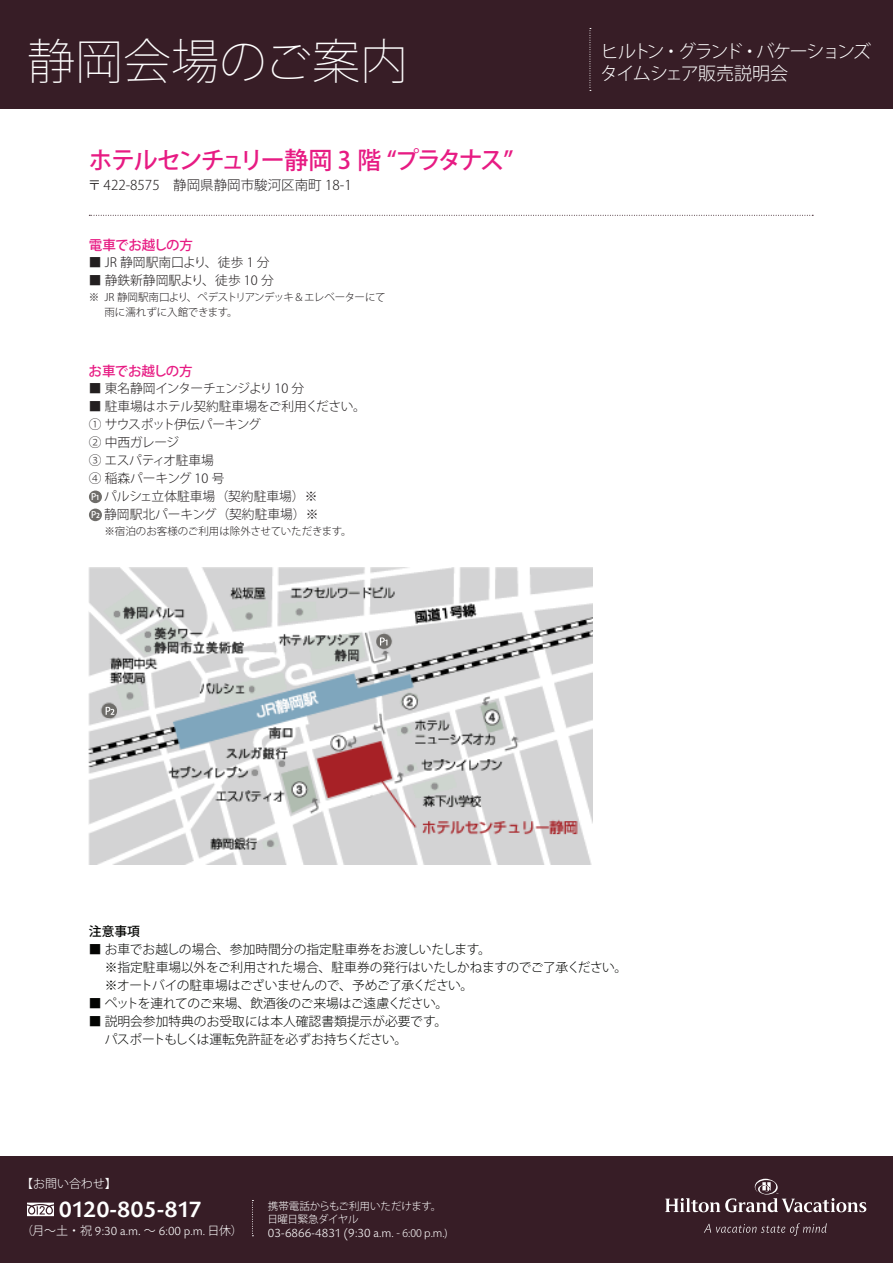
<style>
.page{position:relative;width:893px;height:1263px;background:#fff}
.page>*{position:absolute;margin:0;border:0;box-sizing:border-box;transform-origin:0 0}
.t1{font:200 48px "Koz Go Pro";color:#fff}
.t2{font:500 24px "Koz Go Pro";letter-spacing:-.09em;color:#e71b83}
.t3{font:500 24px "Today Sans BEFOP";letter-spacing:-.025em;color:#fff}
.t4{font:300 18px "Koz Go Pro";letter-spacing:-.12em;color:#fff}
.t5{font:300 18px "Koz Go Pro";letter-spacing:-.045em;color:#fff}
.t6{font:300 13.5px "Koz Go Pro";color:#231f20}
.t7{font:500 13.5px "Koz Go Pro";letter-spacing:-.03em;color:#e71b83}
.t8{font:300 12.75px "Koz Go Pro";color:#231f20}
.t9{font:300 12.75px "Koz Go Pro";color:#040503}
.t10{font:300 12.75px "Today Sans BEFOP";color:#fff}
.t11{font:300 12.75px "Koz Go Pro";letter-spacing:-.055em;color:#231f20}
.t12{font:300 12.75px "Koz Go Pro";letter-spacing:-.03em;color:#040503}
.t13{font:300 12.75px "Koz Go Pro";letter-spacing:-.025em;color:#040503}
.t14{font:300 12.75px "Koz Go Pro";letter-spacing:-.02em;color:#040503}
.t15{font:300 12.75px "Koz Go Pro";letter-spacing:-.025em;color:#231f20}
.t16{font:500 12.75px "Koz Go Pro";color:#040503}
.t17{font:300 12px "Koz Go Pro";color:#fff}
.t18{font:300 10.5px "Koz Go Pro";letter-spacing:-.01em;color:#231f20}
.t19{font:300 10.5px "Koz Go Pro";letter-spacing:-.05em;color:#231f20}
.t20{font:300 10.5px "Koz Go Pro";color:#fff}
.t21{font:300 10.5px "Koz Go Pro";letter-spacing:-.04em;color:#fff}
.t22{font:500 9px "Koz Go Pro";color:#fff}
.s1{font-weight:700;font-size:6.75px}
.s2{font-family:"Koz Go Pro";font-size:12px}
.s3{font-family:"Koz Go Pro";font-size:10.5px}
</style>
<div class="page">
<div style="left:0;top:1156px;width:893px;height:107px;background:#371d26"></div>
<svg style="left:704px;top:1223px;width:123px;height:13px"></svg>
<svg style="left:665px;top:1179px;width:201px;height:33px"></svg>
<div style="left:0;top:0;width:893px;height:108px;background:#371d26"></div>
<svg style="left:590px;top:28px;width:1px;height:63px"></svg>
<svg style="left:89px;top:215px;width:724px;height:1px"></svg>
<svg style="left:27px;top:1202px;width:27px;height:14px"></svg>
<svg style="left:252px;top:1200px;width:1px;height:36px"></svg>
<img style="left:89px;top:568px;width:503px;height:296px">
<div style="left:89px;top:490px;width:13px;height:13px;background:#6f6d6a;border-radius:50%"></div>
<div style="left:376px;top:634px;width:15px;height:15px;background:#6f6d6a;border-radius:50%"></div>
<div style="left:89px;top:509px;width:13px;height:12px;background:#6f6d6a;border-radius:50%"></div>
<svg style="left:102px;top:704px;width:15px;height:14px"></svg>
<svg style="left:380px;top:637px;width:7px;height:8px"></svg>
<svg style="left:106px;top:707px;width:8px;height:8px"></svg>
<p class="t1" style="left:27px;top:30px;width:383px">静岡会場のご案内</p>
<p class="t4" style="left:601px;top:40px;width:272px">ヒルトン・グランド・バケーションズ</p>
<p class="t5" style="left:600px;top:61px;width:190px">タイムシェア販売説明会</p>
<p class="t2" style="left:88px;top:145px;width:426px">ホテルセンチュリー静岡 3 階 “プラタナス”</p>
<p class="t6" style="left:88px;top:176px;width:265px">〒 422-8575　静岡県静岡市駿河区南町 18-1</p>
<p class="t7" style="left:89px;top:236px;width:106px">電車でお越しの方</p>
<p class="t8" style="left:89px;top:254px;width:182px">■ JR 静岡駅南口より、徒歩 1 分</p>
<p class="t8" style="left:89px;top:272px;width:186px">■ 静鉄新静岡駅より、徒歩 10 分</p>
<p class="t19" style="left:89px;top:291px;width:298px">※ JR 静岡駅南口より、ペデストリアンデッキ＆エレベーターにて</p>
<p class="t18" style="left:89px;top:306px;width:150px">　 雨に濡れずに入館できます。</p>
<p class="t7" style="left:89px;top:362px;width:106px">お車でお越しの方</p>
<p class="t11" style="left:89px;top:380px;width:217px">■ 東名静岡インターチェンジより 10 分</p>
<p class="t8" style="left:89px;top:398px;width:278px">■ 駐車場はホテル契約駐車場をご利用ください。</p>
<p class="t11" style="left:89px;top:416px;width:173px">① サウスポット伊伝パーキング</p>
<p class="t8" style="left:89px;top:434px;width:92px">② 中西ガレージ</p>
<p class="t15" style="left:89px;top:452px;width:127px">③ エスパティオ駐車場</p>
<p class="t8" style="left:89px;top:470px;width:137px">④ 稲森パーキング 10 号</p>
<p class="t8" style="left:104px;top:488px;width:215px">パルシェ立体駐車場（契約駐車場）※</p>
<p class="t8" style="left:104px;top:506px;width:216px">静岡駅北パーキング（契約駐車場）※</p>
<p class="t18" style="left:89px;top:525px;width:264px">　 ※宿泊のお客様のご利用は除外させていただきます。</p>
<p class="t22" style="left:91px;top:491px;width:10px">P<span class="s1">1</span></p>
<p class="t22" style="left:91px;top:509px;width:10px">P<span class="s1">2</span></p>
<p class="t16" style="left:89px;top:923px;width:52px">注意事項</p>
<p class="t9" style="left:89px;top:941px;width:404px">■ お車でお越しの場合、参加時間分の指定駐車券をお渡しいたします。</p>
<p class="t9" style="left:89px;top:959px;width:540px">　 ※指定駐車場以外をご利用された場合、駐車券の発行はいたしかねますのでご了承ください。</p>
<p class="t12" style="left:89px;top:977px;width:386px">　 ※オートバイの駐車場はございませんので、予めご了承ください。</p>
<p class="t13" style="left:89px;top:995px;width:361px">■ ペットを連れてのご来場、飲酒後のご来場はご遠慮ください。</p>
<p class="t9" style="left:89px;top:1013px;width:360px">■ 説明会参加特典のお受取には本人確認書類提示が必要です。</p>
<p class="t14" style="left:89px;top:1031px;width:320px">　 パスポートもしくは運転免許証を必ずお持ちください。</p>
<p class="t17" style="left:21px;top:1176px;width:97px">【お問い合わせ】</p>
<p class="t3" style="left:59px;top:1196px;width:144px">0120-805-817</p>
<p class="t10" style="left:21px;top:1224px;width:223px"><span class="s2">（月～土・祝</span> 9:30 a.m<span class="s2">. 〜</span> 6:00 p.m. <span class="s2">日休）</span></p>
<p class="t20" style="left:268px;top:1200px;width:175px">携帯電話からもご利用いただけます。</p>
<p class="t21" style="left:267px;top:1212px;width:93px">日曜日緊急ダイヤル</p>
<p class="t10" style="left:268px;top:1226px;width:181px">03-6866-4831 (9:30 a.m. <span class="s3">- 6:00 p.m.)</span></p>
</div>
